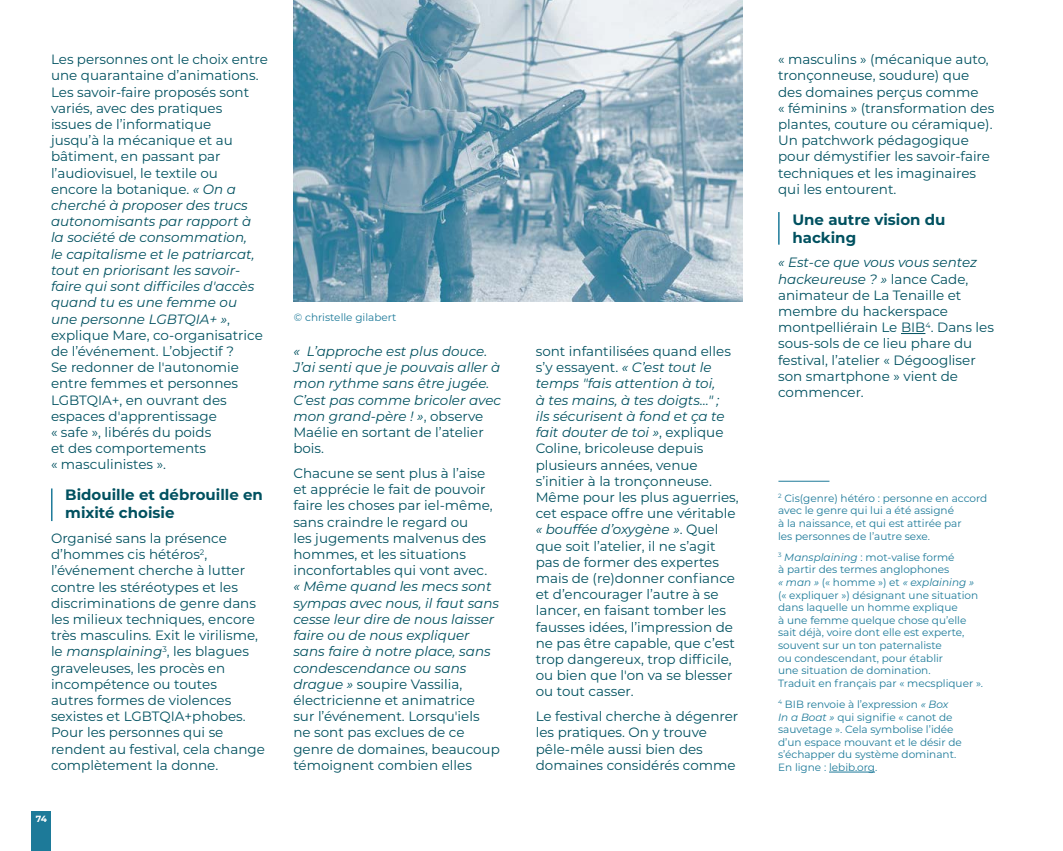
<style>
.page{position:relative;width:1063px;height:851px;background:#fff}
.page>*{position:absolute;margin:0;border:0;box-sizing:border-box;transform-origin:0 0}
.t1{font:700 15px/18px "Montserrat";color:#005160}
.t2{font:13.5px/16.2px "Montserrat";color:#005160}
.t3{font:italic 13.5px/16.2px "Montserrat";color:#005160}
.t4{font:10.5px/12.6px "Montserrat";color:#1d7a99}
.t5{font:700 9px "Montserrat";color:#fff}
.s1{font-style:italic}
.s2{font-style:normal}
</style>
<div class="page">
<div style="left:32px;top:810px;width:19px;height:40px;background:#1d7a99"></div>
<svg style="left:901px;top:333px;width:24px;height:1px"></svg>
<hr style="left:51px;top:488px;width:2px;height:33px;background:#1d7a99">
<img style="left:293px;top:0;width:450px;height:301px">
<hr style="left:829px;top:771px;width:46px;height:1px;background:#1d7a99">
<hr style="left:778px;top:481px;width:51px;height:1px;background:#1d7a99">
<hr style="left:778px;top:212px;width:2px;height:32px;background:#1d7a99">
<p class="t2" style="left:51px;top:51px;width:218px">Les personnes ont le choix entre une quarantaine d’animations.<br>Les savoir-faire proposés sont variés, avec des pratiques<br>issues de l’informatique<br>jusqu’à la mécanique et au bâtiment, en passant par l’audiovisuel, le textile ou encore la botanique. <span class="s1">« On a cherché à proposer des trucs autonomisants par rapport à<br>la société de consommation,<br>le capitalisme et le patriarcat, tout en priorisant les savoir&shy;faire qui sont difficiles d'accès quand tu es une femme ou<br>une personne LGBTQIA+ »</span>, explique Mare, co-organisatrice de l’événement. L’objectif ?<br>Se redonner de l'autonomie entre femmes et personnes<br>LGBTQIA+, en ouvrant des espaces d'apprentissage<br>« safe », libérés du poids<br>et des comportements<br>« masculinistes ».</p>
<p class="t1" style="left:65px;top:485px;width:199px">Bidouille et débrouille en mixité choisie</p>
<p class="t2" style="left:51px;top:529px;width:215px">Organisé sans la présence d’hommes cis hétéros<sup>2</sup>, l’événement cherche à lutter contre les stéréotypes et les discriminations de genre dans les milieux techniques, encore très masculins. Exit le virilisme, le <span class="s1">mansplaining</span><sup>3</sup>, les blagues graveleuses, les procès en incompétence ou toutes<br>autres formes de violences sexistes et LGBTQIA+phobes.<br>Pour les personnes qui se rendent au festival, cela change complètement la donne.</p>
<p class="t5" style="left:36px;top:811px;width:13px">74</p>
<p class="t4" style="left:294px;top:310px;width:104px">© christelle gilabert</p>
<p class="t3" style="left:293px;top:342px;width:209px">« L’approche est plus douce.<br>J’ai senti que je pouvais aller à mon rythme sans être jugée.<br>C’est pas comme bricoler avec mon grand-père ! »<span class="s2">, observe<br>Maélie en sortant de l’atelier bois.</span></p>
<p class="t2" style="left:293px;top:464px;width:201px">Chacune se sent plus à l’aise et apprécie le fait de pouvoir faire les choses par iel-même, sans craindre le regard ou<br>les jugements malvenus des hommes, et les situations inconfortables qui vont avec.</p>
<p class="t3" style="left:293px;top:578px;width:208px">« Même quand les mecs sont sympas avec nous, il faut sans cesse leur dire de nous laisser faire ou de nous expliquer sans faire à notre place, sans condescendance ou sans drague » <span class="s2">soupire Vassilia, électricienne et animatrice<br>sur l’événement. Lorsqu'iels ne sont pas exclues de ce genre de domaines, beaucoup témoignent combien elles</span></p>
<p class="t2" style="left:536px;top:342px;width:205px">sont infantilisées quand elles s’y essayent. <span class="s1">« C’est tout le temps "fais attention à toi,<br>à tes mains, à tes doigts…" ;<br>ils sécurisent à fond et ça te fait douter de toi »</span>, explique<br>Coline, bricoleuse depuis plusieurs années, venue s’initier à la tronçonneuse.<br>Même pour les plus aguerries, cet espace offre une véritable <span class="s1">« bouffée d’oxygène »</span>. Quel que soit l’atelier, il ne s’agit pas de former des expertes mais de (re)donner confiance et d’encourager l’autre à se lancer, en faisant tomber les fausses idées, l’impression de ne pas être capable, que c’est trop dangereux, trop difficile, ou bien que l'on va se blesser ou tout casser.</p>
<p class="t2" style="left:536px;top:707px;width:204px">Le festival cherche à dégenrer les pratiques. On y trouve pêle-mêle aussi bien des domaines considérés comme</p>
<p class="t2" style="left:778px;top:51px;width:218px">« masculins » (mécanique auto, tronçonneuse, soudure) que des domaines perçus comme<br>« féminins » (transformation des plantes, couture ou céramique).<br>Un patchwork pédagogique pour démystifier les savoir-faire techniques et les imaginaires qui les entourent.</p>
<p class="t1" style="left:792px;top:209px;width:155px">Une autre vision du hacking</p>
<p class="t2" style="left:778px;top:254px;width:217px"><span class="s1">« Est-ce que vous vous sentez hackeureuse ? »</span> lance Cade, animateur de La Tenaille et membre du hackerspace montpelliérain Le BIB<sup>4</sup>. Dans les sous-sols de ce lieu phare du festival, l’atelier « Dégoogliser son smartphone » vient de commencer.</p>
<p class="t4" style="left:778px;top:491px;width:211px"><sup>2</sup> Cis(genre) hétéro : personne en accord avec le genre qui lui a été assigné<br>à la naissance, et qui est attirée par<br>les personnes de l’autre sexe.</p>
<p class="t4" style="left:778px;top:550px;width:207px"><sup>3</sup> <span class="s1">Mansplaining</span> : mot-valise formé<br>à partir des termes anglophones<br><span class="s1">« man »</span> (« homme ») et <span class="s1">« explaining » </span>(« expliquer ») désignant une situation dans laquelle un homme explique<br>à une femme quelque chose qu’elle sait déjà, voire dont elle est experte, souvent sur un ton paternaliste<br>ou condescendant, pour établir<br>une situation de domination.<br>Traduit en français par « mecspliquer ».</p>
<p class="t4" style="left:778px;top:697px;width:185px"><sup>4</sup> BIB renvoie à l’expression <span class="s1">« Box<br>In a Boat »</span> qui signifie « canot de sauvetage ». Cela symbolise l’idée d’un espace mouvant et le désir de s’échapper du système dominant.<br>En ligne : lebib.org.</p>
</div>
